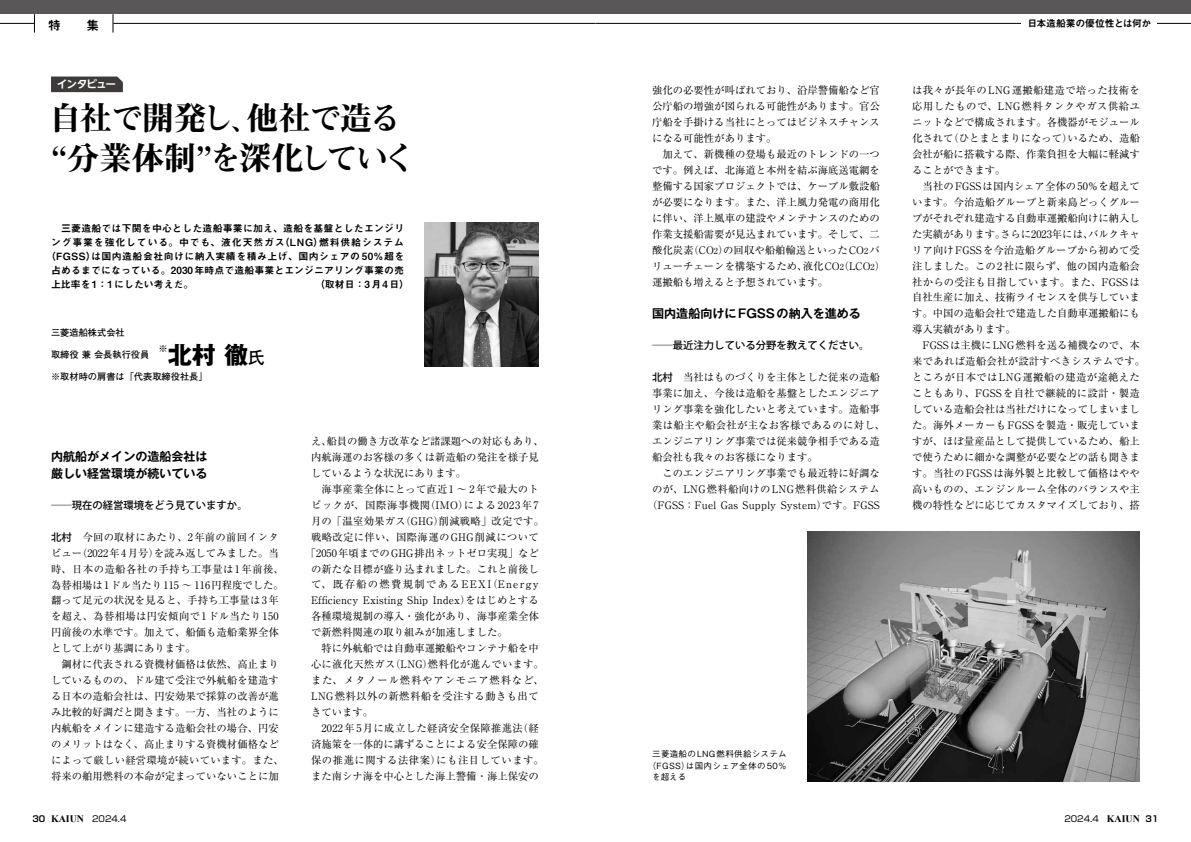
<style>
.page{position:relative;width:1191px;height:842px;background:#fff}
.page>*{position:absolute;margin:0;border:0;box-sizing:border-box;transform-origin:0 0}
.t1{font:32.2px/39.7px "Midashi Min Pr 6 N MA31";letter-spacing:-.05em;color:#000}
.t2{font:700 24.1px "Gothic MB101 Pr 6 N";color:#000}
.t3{font:12.8px "Midashi Go Pr 6 N MB31";color:#000}
.t4{font:700 12px/17px "Gothic MB101 Pr 6 N De";color:#000}
.t5{font:700 10.6px "UD Shin Go NT Pro De";letter-spacing:-.085em;color:#fff}
.t6{font:10.3px/15.9px "Ryumin Pr 6 N";color:#000}
.t7{font:10.3px "Ryumin Pr 6 N";letter-spacing:.025em;color:#000}
.t8{font:10.3px "Ryumin Pr 6 N";letter-spacing:.02em;color:#000}
.t9{font:10.3px "Ryumin Pr 6 N";letter-spacing:.035em;color:#000}
.t10{font:500 10.3px "Koz Go Pr 6 N";color:#000}
.t11{font:10.3px "Ryumin Pr 6 N";letter-spacing:.06em;color:#000}
.t12{font:10.3px "Ryumin Pr 6 N";letter-spacing:.125em;color:#000}
.t13{font:10.3px "Ryumin Pr 6 N";letter-spacing:.04em;color:#000}
.t14{font:10.3px "Ryumin Pr 6 N";letter-spacing:.05em;color:#000}
.t15{font:10.3px "Ryumin Pr 6 N";letter-spacing:.085em;color:#000}
.t16{font:9.9px "Midashi Go Pr 6 N MB31";letter-spacing:.02em;color:#000}
.t17{font:9.9px "Midashi Go Pr 6 N MB31";letter-spacing:.045em;color:#000}
.t18{font:9.9px "Midashi Go Pr 6 N MB31";letter-spacing:.08em;color:#000}
.t19{font:9.9px "Midashi Go Pr 6 N MB31";color:#000}
.t20{font:9.9px "Midashi Go Pr 6 N MB31";letter-spacing:-.03em;color:#000}
.t21{font:700 9.2px "Futo Go B101 Pro";color:#000}
.t22{font:500 8.5px "Gothic BBB Pr 6 N";letter-spacing:.035em;color:#000}
.t23{font:8.5px "Shin Go Pr 6 N";color:#000}
.t24{font:8.3px "Ryumin Pr 6 N";color:#000}
.s1{font-family:"Futo Go B101 Pro";font-size:17px}
.s2{font-family:"Koz Go Pr 6 N";font-weight:500}
.s3{font-size:8.3px}
.s4{font-size:10.3px}
.s5{font-family:"Shin Go Pr 6 N De";font-weight:700}
.s6{font-family:"Times New Roman";font-weight:700;font-size:9.9px}
</style>
<div class="page">
<hr style="left:0;top:23px;width:34px;height:1px;background:#000">
<hr style="left:595px;top:23px;width:596px;height:1px;background:#000">
<svg style="left:34px;top:14px;width:1px;height:19px"></svg>
<svg style="left:113px;top:14px;width:1px;height:19px"></svg>
<hr style="left:113px;top:23px;width:482px;height:1px;background:#000">
<div style="left:0;top:0;width:595px;height:14px;background:#595757"></div>
<div style="left:595px;top:0;width:596px;height:14px;background:#595757"></div>
<div style="left:1021px;top:18px;width:136px;height:10px;background:#fff"></div>
<svg style="left:51px;top:77px;width:72px;height:15px"></svg>
<img style="left:425px;top:223px;width:114px;height:143px">
<img style="left:807px;top:531px;width:333px;height:250px">
<p class="t3" style="left:48px;top:15px;width:14px">特</p>
<p class="t3" style="left:86px;top:15px;width:14px">集</p>
<p class="t20" style="left:1027px;top:15px;width:125px">日本造船業の優位性とは何か</p>
<p class="t5" style="left:57px;top:76px;width:61px">インタビュー</p>
<h1 class="t1" style="left:50px;top:98px;width:367px">自社で開発し、他社で造る“分業体制”を深化していく</h1>
<p class="t16" style="left:51px;top:220px;width:355px">　三菱造船では下関を中心とした造船事業に加え、造船を基盤としたエンジリ</p>
<p class="t18" style="left:51px;top:234px;width:355px">ング事業を強化している。中でも、液化天然ガス（LNG）燃料供給システム</p>
<p class="t17" style="left:46px;top:248px;width:360px">（FGSS）は国内造船会社向けに納入実績を積み上げ、国内シェアの50％超を</p>
<p class="t16" style="left:51px;top:263px;width:355px">占めるまでになっている。2030年時点で造船事業とエンジニアリング事業の売</p>
<p class="t19" style="left:51px;top:277px;width:144px">上比率を1：1にしたい考えだ。</p>
<p class="t16" style="left:315px;top:277px;width:96px">（取材日：3月4日）</p>
<p class="t21" style="left:51px;top:325px;width:75px">三菱造船株式会社</p>
<p class="t21" style="left:51px;top:347px;width:109px">取締役 兼 会長執行役員　</p>
<p class="t21" style="left:158px;top:341px;width:11px">※</p>
<h2 class="t2" style="left:168px;top:334px;width:99px">北村 徹<span class="s1">氏</span></h2>
<p class="t21" style="left:51px;top:369px;width:158px">※取材時の肩書は「代表取締役社長」</p>
<p class="t4" style="left:51px;top:447px;width:158px">内航船がメインの造船会社は厳しい経営環境が続いている</p>
<p class="t10" style="left:51px;top:499px;width:198px">――現在の経営環境をどう見ていますか。</p>
<p class="t6" style="left:51px;top:528px;width:234px"><span class="s2">北村</span>　今回の取材にあたり、2年前の前回インタビュー（2022年4月号）を読み返してみました。当時、日本の造船各社の手持ち工事量は1年前後、為替相場は1ドル当たり115 ～ 116円程度でした。翻って足元の状況を見ると、手持ち工事量は3年を超え、為替相場は円安傾向で1ドル当たり150円前後の水準です。加えて、船価も造船業界全体として上がり基調にあります。<br>　鋼材に代表される資機材価格は依然、高止まりしているものの、ドル建て受注で外航船を建造する日本の造船会社は、円安効果で採算の改善が進み比較的好調だと聞きます。一方、当社のように内航船をメインに建造する造船会社の場合、円安のメリットはなく、高止まりする資機材価格などによって厳しい経営環境が続いています。また、将来の舶用燃料の本命が定まっていないことに加</p>
<p class="t6" style="left:311px;top:433px;width:234px">え、船員の働き方改革など諸課題への対応もあり、</p>
<p class="t6" style="left:311px;top:449px;width:229px">内航海運のお客様の多くは新造船の発注を様子見</p>
<p class="t6" style="left:311px;top:464px;width:157px">しているような状況にあります。</p>
<p class="t6" style="left:311px;top:480px;width:229px">　海事産業全体にとって直近1 ～ 2年で最大のト</p>
<p class="t11" style="left:311px;top:497px;width:229px">ピックが、国際海事機関（IMO）による2023年7</p>
<p class="t8" style="left:311px;top:513px;width:234px">月の「温室効果ガス（GHG）削減戦略」改定です。</p>
<p class="t9" style="left:311px;top:529px;width:229px">戦略改定に伴い、国際海運のGHG削減について</p>
<p class="t6" style="left:306px;top:544px;width:234px">「2050年頃までのGHG排出ネットゼロ実現」など</p>
<p class="t6" style="left:311px;top:560px;width:229px">の新たな目標が盛り込まれました。これと前後し</p>
<p class="t12" style="left:311px;top:576px;width:229px">て、既存船の燃費規制であるEEXI（Energy</p>
<p class="t6" style="left:311px;top:592px;width:229px">Efficiency Existing Ship Index）をはじめとする</p>
<p class="t6" style="left:311px;top:608px;width:229px">各種環境規制の導入・強化があり、海事産業全体</p>
<p class="t6" style="left:311px;top:624px;width:198px">で新燃料関連の取り組みが加速しました。</p>
<p class="t6" style="left:311px;top:640px;width:229px">　特に外航船では自動車運搬船やコンテナ船を中</p>
<p class="t8" style="left:311px;top:656px;width:234px">心に液化天然ガス（LNG）燃料化が進んでいます。</p>
<p class="t15" style="left:311px;top:672px;width:234px">また、メタノール燃料やアンモニア燃料など、</p>
<p class="t13" style="left:311px;top:688px;width:229px">LNG燃料以外の新燃料船を受注する動きも出て</p>
<p class="t6" style="left:311px;top:704px;width:64px">きています。</p>
<p class="t9" style="left:311px;top:720px;width:229px">　2022年5月に成立した経済安全保障推進法（経</p>
<p class="t6" style="left:311px;top:736px;width:229px">済施策を一体的に講ずることによる安全保障の確</p>
<p class="t14" style="left:311px;top:752px;width:234px">保の推進に関する法律案）にも注目しています。</p>
<p class="t6" style="left:311px;top:767px;width:229px">また南シナ海を中心とした海上警備・海上保安の</p>
<p class="t6" style="left:652px;top:82px;width:229px">強化の必要性が叫ばれており、沿岸警備船など官公庁船の増強が図られる可能性があります。官公庁船を手掛ける当社にとってはビジネスチャンスになる可能性があります。<br>　加えて、新機種の登場も最近のトレンドの一つです。例えば、北海道と本州を結ぶ海底送電網を整備する国家プロジェクトでは、ケーブル敷設船が必要になります。また、洋上風力発電の商用化に伴い、洋上風車の建設やメンテナンスのための作業支援船需要が見込まれています。そして、二酸化炭素（CO<span class="s3">2</span>）の回収や船舶輸送といったCO<span class="s3">2</span>バリューチェーンを構築するため、液化CO（LCO</p>
<p class="t24" style="left:840px;top:260px;width:6px">2</p>
<p class="t24" style="left:870px;top:260px;width:16px">2<span class="s4">）</span></p>
<p class="t6" style="left:652px;top:273px;width:177px">運搬船も増えると予想されています。</p>
<p class="t4" style="left:652px;top:305px;width:210px">国内造船向けにFGSSの納入を進める</p>
<p class="t10" style="left:652px;top:340px;width:219px">――最近注力している分野を教えてください。</p>
<p class="t6" style="left:652px;top:369px;width:229px"><span class="s2">北村</span>　当社はものづくりを主体とした従来の造船</p>
<p class="t6" style="left:652px;top:385px;width:229px">事業に加え、今後は造船を基盤としたエンジニア</p>
<p class="t6" style="left:652px;top:401px;width:229px">リング事業を強化したいと考えています。造船事</p>
<p class="t7" style="left:652px;top:417px;width:234px">業は船主や船会社が主なお客様であるのに対し、</p>
<p class="t6" style="left:652px;top:433px;width:229px">エンジニアリング事業では従来競争相手である造</p>
<p class="t6" style="left:652px;top:449px;width:167px">船会社も我々のお客様になります。</p>
<p class="t6" style="left:652px;top:464px;width:229px">　このエンジニアリング事業でも最近特に好調な</p>
<p class="t7" style="left:652px;top:481px;width:229px">のが、LNG燃料船向けのLNG燃料供給システム</p>
<p class="t7" style="left:647px;top:497px;width:234px">（FGSS：Fuel Gas Supply System）です。FGSS</p>
<p class="t6" style="left:912px;top:82px;width:234px">は我々が長年のLNG運搬船建造で培った技術を応用したもので、LNG燃料タンクやガス供給ユニットなどで構成されます。各機器がモジュール化されて（ひとまとまりになって）いるため、造船会社が船に搭載する際、作業負担を大幅に軽減することができます。<br>　当社のFGSSは国内シェア全体の50％を超えています。今治造船グループと新来島どっくグループがそれぞれ建造する自動車運搬船向けに納入した実績があります。さらに2023年には、バルクキャリア向けFGSSを今治造船グループから初めて受注しました。この2社に限らず、他の国内造船会社からの受注も目指しています。また、FGSSは自社生産に加え、技術ライセンスを供与しています。中国の造船会社で建造した自動車運搬船にも導入実績があります。<br>　FGSSは主機にLNG燃料を送る補機なので、本来であれば造船会社が設計すべきシステムです。ところが日本ではLNG運搬船の建造が途絶えたこともあり、FGSSを自社で継続的に設計・製造している造船会社は当社だけになってしまいました。海外メーカーもFGSSを製造・販売していますが、ほぼ量産品として提供しているため、船上で使うために細かな調整が必要などの話も聞きます。当社のFGSSは海外製と比較して価格はやや高いものの、エンジンルーム全体のバランスや主機の特性などに応じてカスタマイズしており、搭</p>
<p class="t22" style="left:652px;top:747px;width:136px">三菱造船のLNG燃料供給システム</p>
<p class="t22" style="left:648px;top:759px;width:140px">（FGSS）は国内シェア全体の50％</p>
<p class="t22" style="left:652px;top:770px;width:36px">を超える</p>
<p class="t23" style="left:32px;top:812px;width:96px"><span class="s5">30</span> <span class="s6">KAIUN</span> 2024.4</p>
<p class="t23" style="left:1064px;top:812px;width:96px">2024.4 <span class="s6">KAIUN</span> <span class="s5">31</span></p>
</div>
